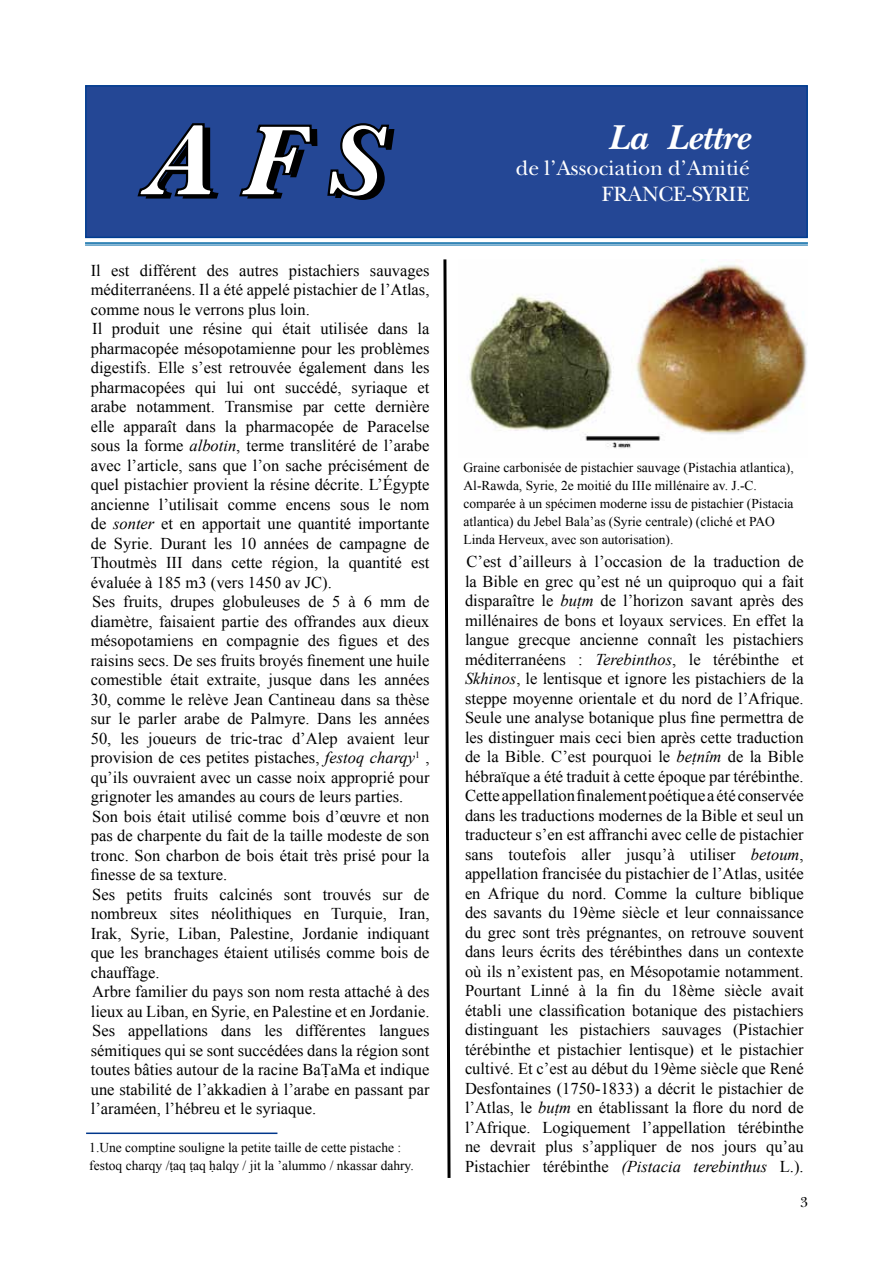
<style>
.page{position:relative;width:893px;height:1263px;background:#fff}
.page>*{position:absolute;margin:0;border:0;box-sizing:border-box;transform-origin:0 0}
.t1{font:italic 700 36px "New Baskerville";color:#fff}
.t2{font:21.6px/26px "New Baskerville";color:#fff;text-align:right}
.t3{font:16.5px/19.5px "Times New Roman";color:#000}
.t4{font:15px "New Baskerville";color:#000}
.t5{font:13.5px/18px "Times New Roman";color:#000}
.s1{font-style:italic}
</style>
<div class="page">
<div style="left:85px;top:85px;width:723px;height:153px;background:#244795;border:2px solid #003d90"></div>
<svg style="left:137px;top:123px;width:82px;height:76px"></svg>
<svg style="left:239px;top:124px;width:78px;height:75px"></svg>
<svg style="left:327px;top:123px;width:67px;height:77px"></svg>
<svg style="left:443px;top:259px;width:8px;height:919px"></svg>
<hr style="left:85px;top:242px;width:723px;height:2px;background:#0066a4">
<hr style="left:85px;top:245px;width:723px;height:1px;background:#0066a4">
<hr style="left:86px;top:1132px;width:191px;height:2px;background:#00378b">
<img style="left:468px;top:259px;width:339px;height:190px">
<p class="t3" style="left:91px;top:260px;width:340px">Il est différent des autres pistachiers sauvages méditerranéens. Il a été appelé pistachier de l’Atlas, comme nous le verrons plus loin.<br>Il produit une résine qui était utilisée dans la pharmacopée mésopotamienne pour les problèmes digestifs. Elle s’est retrouvée également dans les pharmacopées qui lui ont succédé, syriaque et arabe notamment. Transmise par cette dernière elle apparaît dans la pharmacopée de Paracelse sous la forme <span class="s1">albotin</span>, terme translitéré de l’arabe avec l’article, sans que l’on sache précisément de quel pistachier provient la résine décrite. L’Égypte ancienne l’utilisait comme encens sous le nom de <span class="s1">sonter</span> et en apportait une quantité importante de Syrie. Durant les 10 années de campagne de Thoutmès III dans cette région, la quantité est évaluée à 185 m3 (vers 1450 av JC).<br>Ses fruits, drupes globuleuses de 5 à 6 mm de diamètre, faisaient partie des offrandes aux dieux mésopotamiens en compagnie des figues et des raisins secs. De ses fruits broyés finement une huile comestible était extraite, jusque dans les années 30, comme le relève Jean Cantineau dans sa thèse sur le parler arabe de Palmyre. Dans les années 50, les joueurs de tric-trac d’Alep avaient leur provision de ces petites pistaches, <span class="s1">festoq charqy</span><sup>1</sup> , qu’ils ouvraient avec un casse noix approprié pour grignoter les amandes au cours de leurs parties.<br>Son bois était utilisé comme bois d’œuvre et non pas de charpente du fait de la taille modeste de son tronc. Son charbon de bois était très prisé pour la finesse de sa texture.<br>Ses petits fruits calcinés sont trouvés sur de nombreux sites néolithiques en Turquie, Iran, Irak, Syrie, Liban, Palestine, Jordanie indiquant que les branchages étaient utilisés comme bois de chauffage.<br>Arbre familier du pays son nom resta attaché à des lieux au Liban, en Syrie, en Palestine et en Jordanie.<br>Ses appellations dans les différentes langues sémitiques qui se sont succédées dans la région sont toutes bâties autour de la racine BaṬaMa et indique une stabilité de l’akkadien à l’arabe en passant par l’araméen, l’hébreu et le syriaque.</p>
<p class="t5" style="left:89px;top:1139px;width:326px">1.Une comptine souligne la petite taille de cette pistache : festoq charqy /ṭaq ṭaq ḥalqy / jit la ’alummo / nkassar dahry.</p>
<h1 class="t1" style="left:608px;top:116px;width:143px">La Lettre</h1>
<h2 class="t2" style="left:516px;top:155px;width:235px">de l’Association d’Amitié<br>FRANCE-SYRIE</h2>
<p class="t5" style="left:463px;top:458px;width:332px">Graine carbonisée de pistachier sauvage (Pistachia atlantica), Al-Rawda, Syrie, 2e moitié du IIIe millénaire av. J.-C. comparée à un spécimen moderne issu de pistachier (Pistacia atlantica) du Jebel Bala’as (Syrie centrale) (cliché et PAO Linda Herveux, avec son autorisation).</p>
<p class="t3" style="left:465px;top:552px;width:340px;text-align:justify">C’est d’ailleurs à l’occasion de la traduction de la Bible en grec qu’est né un quiproquo qui a fait disparaître le <span class="s1">buṭm</span> de l’horizon savant après des millénaires de bons et loyaux services. En effet la langue grecque ancienne connaît les pistachiers méditerranéens : <span class="s1">Terebinthos</span>, le térébinthe et <span class="s1">Skhinos</span>, le lentisque et ignore les pistachiers de la steppe moyenne orientale et du nord de l’Afrique.<br>Seule une analyse botanique plus fine permettra de les distinguer mais ceci bien après cette traduction de la Bible. C’est pourquoi le <span class="s1">beṭnîm</span> de la Bible hébraïque a été traduit à cette époque par térébinthe.<br>Cette appellation finalement poétique a été conservée dans les traductions modernes de la Bible et seul un traducteur s’en est affranchi avec celle de pistachier sans toutefois aller jusqu’à utiliser <span class="s1">betoum</span>, appellation francisée du pistachier de l’Atlas, usitée en Afrique du nord. Comme la culture biblique des savants du 19ème siècle et leur connaissance du grec sont très prégnantes, on retrouve souvent dans leurs écrits des térébinthes dans un contexte où ils n’existent pas, en Mésopotamie notamment.<br>Pourtant Linné à la fin du 18ème siècle avait établi une classification botanique des pistachiers distinguant les pistachiers sauvages (Pistachier térébinthe et pistachier lentisque) et le pistachier cultivé. Et c’est au début du 19ème siècle que René Desfontaines (1750-1833) a décrit le pistachier de l’Atlas, le <span class="s1">buṭm</span> en établissant la flore du nord de l’Afrique. Logiquement l’appellation térébinthe ne devrait plus s’appliquer de nos jours qu’au Pistachier térébinthe <span class="s1">(Pistacia terebinthus</span> L.).</p>
<p class="t4" style="left:800px;top:1194px;width:9px">3</p>
</div>
